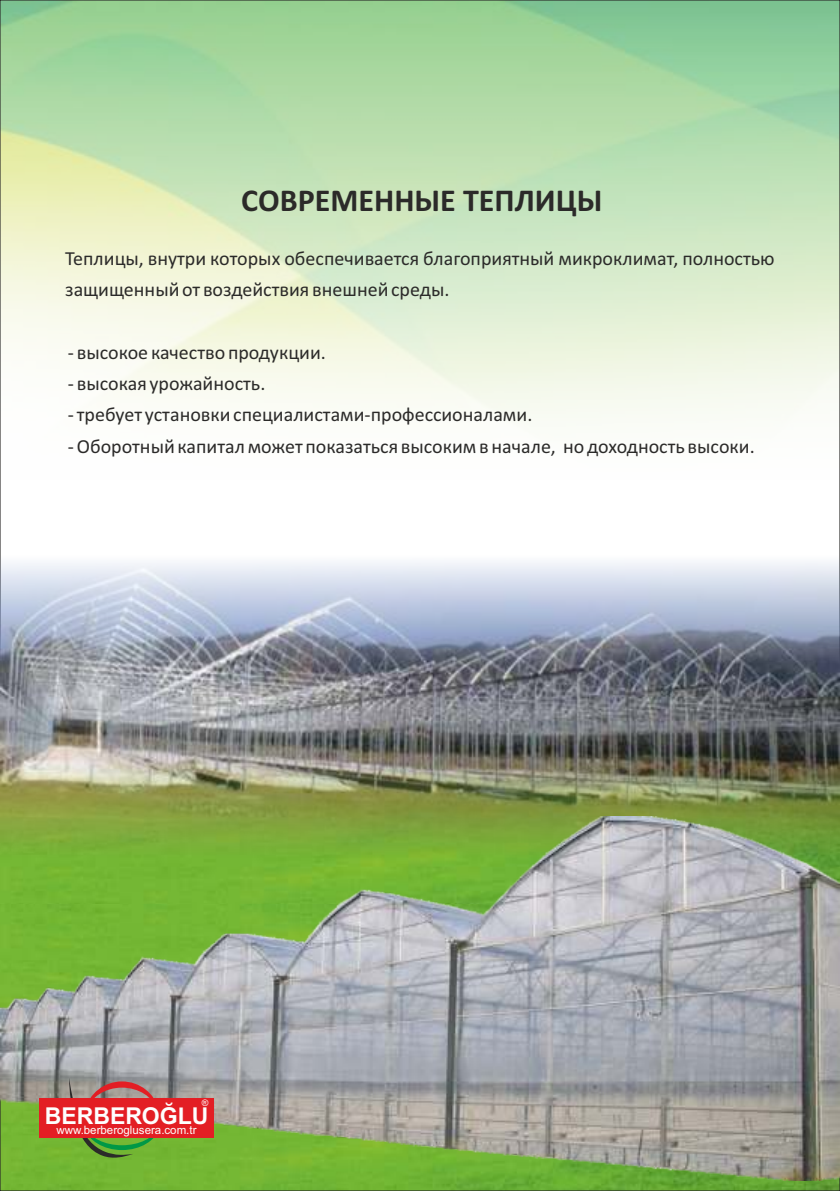
<style>
.page{position:relative;width:840px;height:1191px;background:#fff}
.page>*{position:absolute;margin:0;border:0;box-sizing:border-box;transform-origin:0 0}
.t1{font:700 32px "Calibri";color:#2b2a29}
.t2{font:700 23.2px "Arial";color:#fefefe}
.t3{font:20px/31.2px "Calibri";color:#2b2a29}
.t4{font:11.6px "Arial";color:#fefefe}
.t5{font:9px "Arial";color:#fefefe}
</style>
<div class="page">
<img style="left:2px;top:1180px;width:835px;height:9px">
<img style="left:0;top:529px;width:839px;height:287px">
<img style="left:0;top:816px;width:839px;height:364px">
<div style="left:39px;top:1098px;width:175px;height:39px;background:#e31e24"></div>
<svg style="left:69px;top:1077px;width:90px;height:82px"></svg>
<h1 class="t1" style="left:241px;top:187px;width:362px">СОВРЕМЕННЫЕ ТЕПЛИЦЫ</h1>
<p class="t3" style="left:65px;top:244px;width:710px">Теплицы, внутри которых обеспечивается благоприятный микроклимат, полностью защищенный от воздействия внешней среды.</p>
<p class="t3" style="left:68px;top:338px;width:259px">- высокое качество продукции.</p>
<p class="t3" style="left:68px;top:369px;width:199px">- высокая урожайность.</p>
<p class="t3" style="left:68px;top:401px;width:465px">- требует установки специалистами-профессионалами.</p>
<p class="t3" style="left:68px;top:432px;width:687px">- Оборотный капитал может показаться высоким в начале, но доходность высоки.</p>
<p class="t5" style="left:202px;top:1099px;width:8px">®</p>
<p class="t2" style="left:45px;top:1107px;width:165px">BERBEROĞLU</p>
<p class="t4" style="left:56px;top:1125px;width:141px">www.berberoglusera.com.tr</p>
</div>
